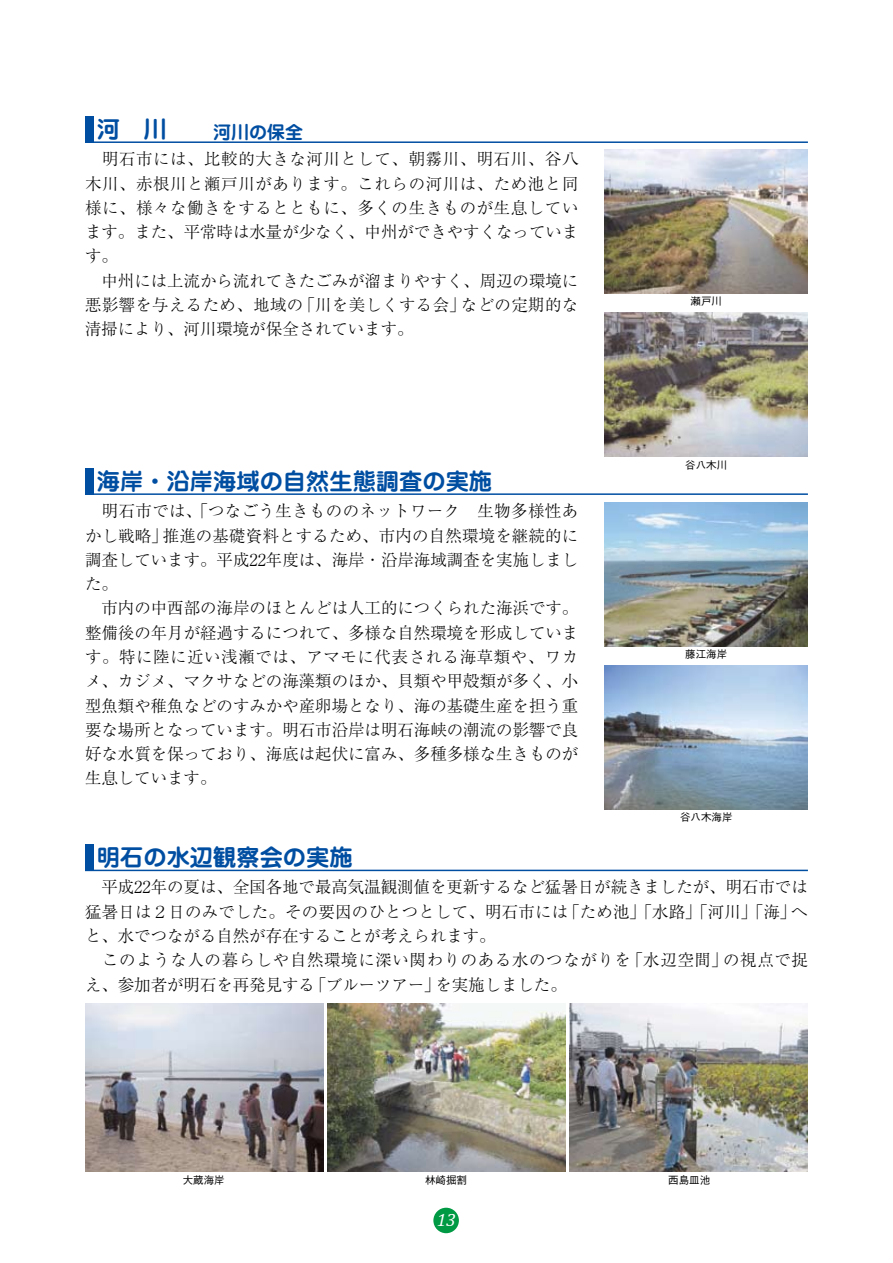
<style>
.page{position:relative;width:893px;height:1263px;background:#fff}
.page>*{position:absolute;margin:0;border:0;box-sizing:border-box;transform-origin:0 0}
.t1{font:700 23.25px "Jun 501 Pro";color:#004ea2}
.t2{font:italic 18px "Cambria";color:#fff}
.t3{font:300 16.35px/24.3px "Ryumin Pro";color:#000}
.t4{font:300 16.35px/24.3px "Ryumin Pro";letter-spacing:.025em;color:#000}
.t5{font:500 10.5px "Gothic BBB Pro";color:#000}
.s1{font-size:18px}
</style>
<div class="page">
<div style="left:433px;top:1208px;width:26px;height:25px;background:#094;border-radius:50%"></div>
<hr style="left:85px;top:141px;width:723px;height:2px;background:#004ea2">
<div style="left:85px;top:116px;width:9px;height:27px;background:#004ea2"></div>
<hr style="left:85px;top:493px;width:723px;height:2px;background:#004ea2">
<div style="left:85px;top:468px;width:9px;height:27px;background:#004ea2"></div>
<hr style="left:85px;top:870px;width:723px;height:1px;background:#004ea2">
<div style="left:85px;top:844px;width:9px;height:27px;background:#004ea2"></div>
<img style="left:85px;top:1004px;width:238px;height:168px">
<img style="left:605px;top:150px;width:203px;height:143px">
<img style="left:605px;top:502px;width:203px;height:144px">
<img style="left:605px;top:313px;width:203px;height:143px">
<img style="left:605px;top:665px;width:203px;height:144px">
<img style="left:327px;top:1003px;width:238px;height:169px">
<img style="left:570px;top:1004px;width:238px;height:168px">
<h1 class="t1" style="left:97px;top:111px;width:208px">河　川　　<span class="s1">河川の保全</span></h1>
<p class="t4" style="left:85px;top:146px;width:495px">　明石市には、比較的大きな河川として、朝霧川、明石川、谷八木川、赤根川と瀬戸川があります。これらの河川は、ため池と同様に、様々な働きをするとともに、多くの生きものが生息しています。また、平常時は水量が少なく、中州ができやすくなっています。<br>　中州には上流から流れてきたごみが溜まりやすく、周辺の環境に悪影響を与えるため、地域の「川を美しくする会」などの定期的な清掃により、河川環境が保全されています。</p>
<h1 class="t1" style="left:97px;top:463px;width:397px">海岸・沿岸海域の自然生態調査の実施</h1>
<p class="t3" style="left:85px;top:498px;width:495px">　明石市では、「つなごう生きもののネットワーク　生物多様性あかし戦略」推進の基礎資料とするため、市内の自然環境を継続的に調査しています。平成22年度は、海岸・沿岸海域調査を実施しました。<br>　市内の中西部の海岸のほとんどは人工的につくられた海浜です。整備後の年月が経過するにつれて、多様な自然環境を形成しています。特に陸に近い浅瀬では、アマモに代表される海草類や、ワカメ、カジメ、マクサなどの海藻類のほか、貝類や甲殻類が多く、小型魚類や稚魚などのすみかや産卵場となり、海の基礎生産を担う重要な場所となっています。明石市沿岸は明石海峡の潮流の影響で良好な水質を保っており、海底は起伏に富み、多種多様な生きものが生息しています。</p>
<p class="t5" style="left:691px;top:293px;width:33px">瀬戸川</p>
<p class="t5" style="left:685px;top:456px;width:43px">谷八木川</p>
<p class="t5" style="left:685px;top:646px;width:43px">藤江海岸</p>
<p class="t5" style="left:680px;top:809px;width:54px">谷八木海岸</p>
<h1 class="t1" style="left:97px;top:839px;width:257px">明石の水辺観察会の実施</h1>
<p class="t3" style="left:85px;top:874px;width:724px">　平成22年の夏は、全国各地で最高気温観測値を更新するなど猛暑日が続きましたが、明石市では猛暑日は２日のみでした。その要因のひとつとして、明石市には「ため池」「水路」「河川」「海」へと、水でつながる自然が存在することが考えられます。<br>　このような人の暮らしや自然環境に深い関わりのある水のつながりを「水辺空間」の視点で捉え、参加者が明石を再発見する「ブルーツアー」を実施しました。</p>
<p class="t5" style="left:183px;top:1171px;width:44px">大蔵海岸</p>
<p class="t5" style="left:425px;top:1171px;width:43px">林崎掘割</p>
<p class="t5" style="left:668px;top:1171px;width:43px">西島皿池</p>
<p class="t2" style="left:437px;top:1209px;width:21px">13</p>
</div>
